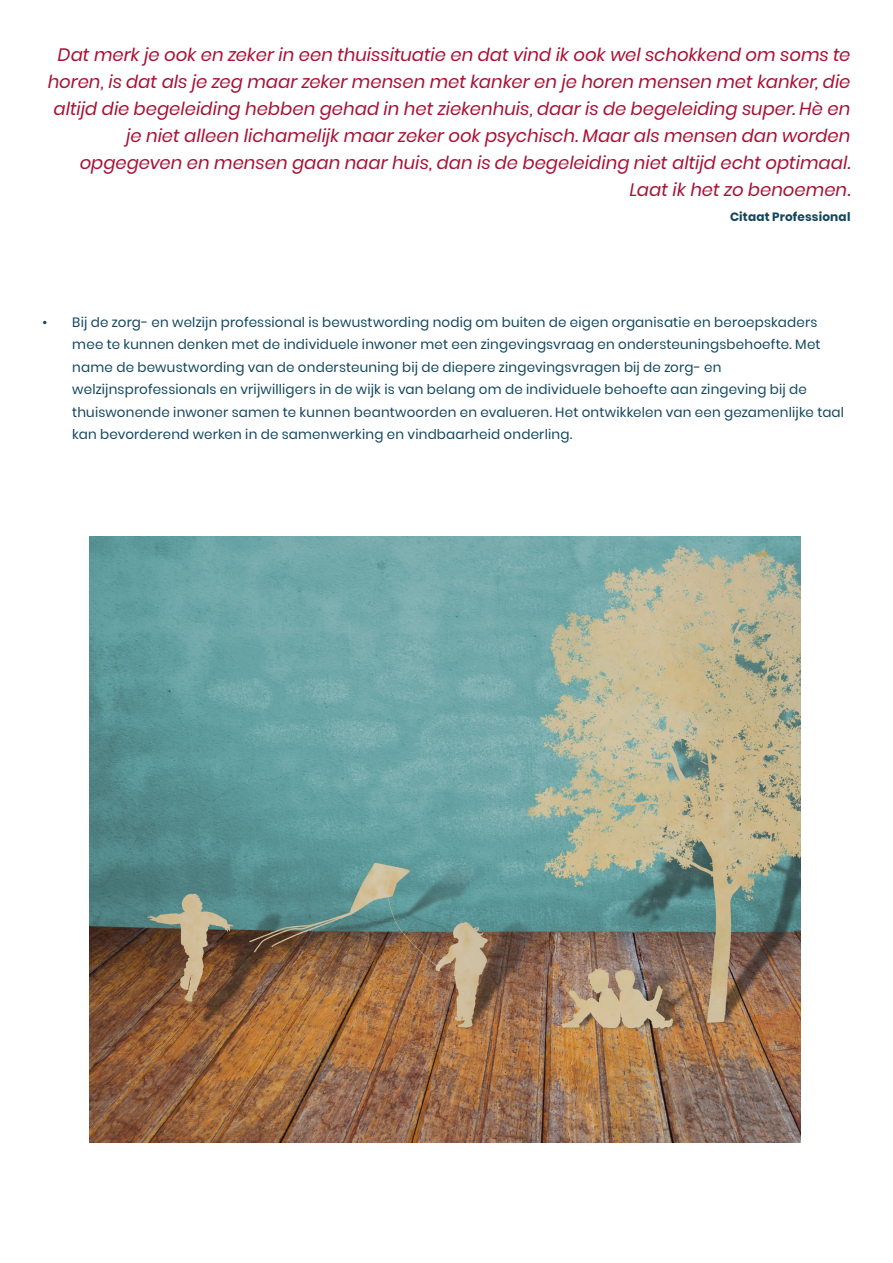
<style>
.page{position:relative;width:893px;height:1263px;background:#fff}
.page>*{position:absolute;margin:0;border:0;box-sizing:border-box;transform-origin:0 0}
.t1{font:italic 18px/27px "Poppins";color:#a81034;text-align:right}
.t2{font:13.5px/22.5px "Poppins";letter-spacing:.015em;color:#13475e}
.t3{font:700 12px "Poppins";letter-spacing:.015em;color:#13475e}
</style>
<div class="page">
<img style="left:89px;top:537px;width:711px;height:606px">
<p class="t1" style="left:48px;top:42px;width:804px">Dat merk je ook en zeker in een thuissituatie en dat vind ik ook wel schokkend om soms te horen, is dat als je zeg maar zeker mensen met kanker en je horen mensen met kanker, die altijd die begeleiding hebben gehad in het ziekenhuis, daar is de begeleiding super. Hè en je niet alleen lichamelijk maar zeker ook psychisch. Maar als mensen dan worden opgegeven en mensen gaan naar huis, dan is de begeleiding niet altijd echt optimaal.<br>Laat ik het zo benoemen.</p>
<p class="t3" style="left:730px;top:210px;width:122px">Citaat Professional</p>
<p class="t2" style="left:72px;top:311px;width:773px;text-indent:-30px">• Bij de zorg- en welzijn professional is bewustwording nodig om buiten de eigen organisatie en beroepskaders mee te kunnen denken met de individuele inwoner met een zingevingsvraag en ondersteuningsbehoefte. Met name de bewustwording van de ondersteuning bij de diepere zingevingsvragen bij de zorg- en welzijnsprofessionals en vrijwilligers in de wijk is van belang om de individuele behoefte aan zingeving bij de thuiswonende inwoner samen te kunnen beantwoorden en evalueren. Het ontwikkelen van een gezamenlijke taal kan bevorderend werken in de samenwerking en vindbaarheid onderling.</p>
</div>
